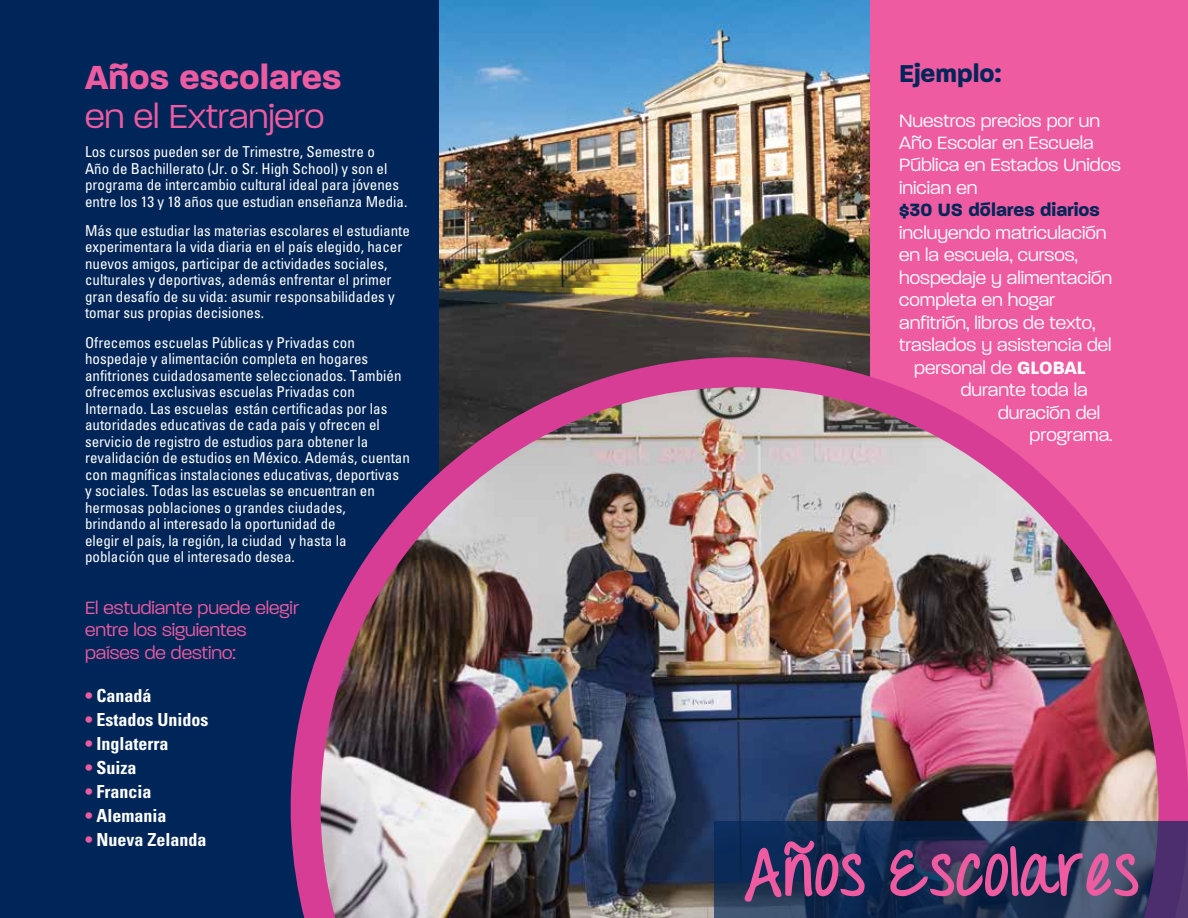
<style>
.page{position:relative;width:1188px;height:918px;background:#002659}
.page>*{position:absolute;margin:0;border:0;box-sizing:border-box;transform-origin:0 0}
.t1{font:300 45px "Paralucent";color:#ef5ba1}
.t2{font:700 45px "Paralucent";color:#ef5ba1}
.t3{font:700 33px "Paralucent";color:#002659}
.t4{font:300 24px/22.5px "Paralucent";color:#fff}
.t5{font:300 24px/22.5px "Paralucent";color:#ef5ba1}
.t6{font:700 24px "Paralucent";color:#002659}
.t7{font:700 condensed 18px "Univers";color:#fff}
.t8{font:condensed 15px/16.5px "Univers";color:#fff}
.s1{color:#ef5ba1}
.s2{font-weight:700}
</style>
<div class="page">
<img style="left:440px;top:0;width:431px;height:357px">
<div style="left:871px;top:0;width:317px;height:918px;background:#ef5ba1"></div>
<img style="left:291px;top:357px;width:897px;height:561px">
<svg style="left:715px;top:821px;width:473px;height:97px"></svg>
<svg style="left:742px;top:838px;width:125px;height:66px"></svg>
<svg style="left:888px;top:844px;width:252px;height:55px"></svg>
<h1 class="t2" style="left:85px;top:53px;width:258px">Años escolares</h1>
<h1 class="t1" style="left:85px;top:92px;width:241px">en el Extranjero</h1>
<p class="t8" style="left:85px;top:143px;width:324px">Los cursos pueden ser de Trimestre, Semestre o<br>Año de Bachillerato (Jr. o Sr. High School) y son el programa de intercambio cultural ideal para jóvenes entre los 13 y 18 años que estudian enseñanza Media.</p>
<p class="t8" style="left:85px;top:222px;width:326px">Más que estudiar las materias escolares el estudiante experimentara la vida diaria en el país elegido, hacer nuevos amigos, participar de actividades sociales, culturales y deportivas, además enfrentar el primer gran desafío de su vida: asumir responsabilidades y tomar sus propias decisiones.</p>
<p class="t8" style="left:85px;top:334px;width:326px">Ofrecemos escuelas Públicas y Privadas con hospedaje y alimentación completa en hogares anfitriones cuidadosamente seleccionados. También ofrecemos exclusivas escuelas Privadas con Internado. Las escuelas están certificadas por las autoridades educativas de cada país y ofrecen el servicio de registro de estudios para obtener la revalidación de estudios en México. Además, cuentan con magníficas instalaciones educativas, deportivas<br>y sociales. Todas las escuelas se encuentran en hermosas poblaciones o grandes ciudades, brindando al interesado la oportunidad de<br>elegir el país, la región, la ciudad y hasta la<br>población que el interesado desea.</p>
<h3 class="t5" style="left:85px;top:596px;width:215px">El estudiante puede elegir entre los siguientes países de destino:</h3>
<p class="t7" style="left:85px;top:685px;width:68px"><span class="s1">•</span> Canadá</p>
<p class="t7" style="left:85px;top:709px;width:125px"><span class="s1">•</span> Estados Unidos</p>
<p class="t7" style="left:85px;top:733px;width:85px"><span class="s1">•</span> Inglaterra</p>
<p class="t7" style="left:85px;top:757px;width:53px"><span class="s1">•</span> Suiza</p>
<p class="t7" style="left:85px;top:781px;width:68px"><span class="s1">•</span> Francia</p>
<p class="t7" style="left:85px;top:805px;width:83px"><span class="s1">•</span> Alemania</p>
<p class="t7" style="left:85px;top:829px;width:123px"><span class="s1">•</span> Nueva Zelanda</p>
<h2 class="t3" style="left:899px;top:55px;width:104px">Ejemplo:</h2>
<h3 class="t4" style="left:899px;top:108px;width:223px">Nuestros precios por un<br>Año Escolar en Escuela<br>Pública en Estados Unidos inician en</h3>
<h3 class="t6" style="left:899px;top:197px;width:202px">$30 US dólares diarios</h3>
<h3 class="t4" style="left:899px;top:221px;width:209px">incluyendo matriculación</h3>
<h3 class="t4" style="left:899px;top:243px;width:180px">en la escuela, cursos,</h3>
<h3 class="t4" style="left:899px;top:266px;width:214px">hospedaje y alimentación</h3>
<h3 class="t4" style="left:899px;top:288px;width:157px">completa en hogar</h3>
<h3 class="t4" style="left:899px;top:310px;width:198px">anfitrión, libros de texto,</h3>
<h3 class="t4" style="left:899px;top:333px;width:214px">traslados y asistencia del</h3>
<h3 class="t4" style="left:914px;top:355px;width:173px">personal de <span class="s2">GLOBAL</span></h3>
<h3 class="t4" style="left:961px;top:378px;width:128px">durante toda la</h3>
<h3 class="t4" style="left:998px;top:400px;width:103px">duración del</h3>
<h3 class="t4" style="left:1030px;top:423px;width:84px">programa.</h3>
</div>
